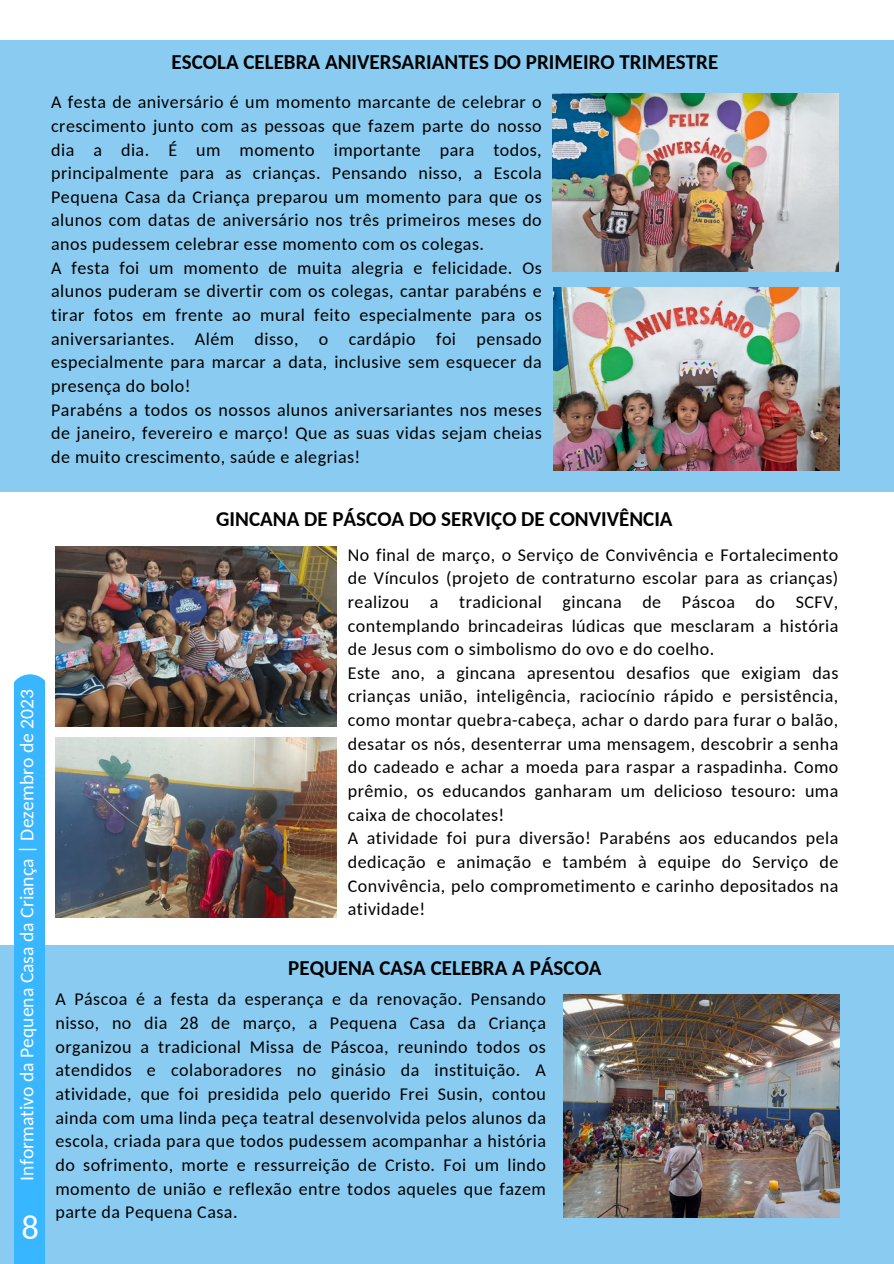
<style>
.page{position:relative;width:894px;height:1264px;background:#fff}
.page>*{position:absolute;margin:0;border:0;box-sizing:border-box;transform-origin:0 0}
.t1{font:34.5px "Carlito";color:#fff}
.t2{font:700 21px "Carlito";color:#000}
.t3{font:19.65px "Carlito";color:#fff}
.t4{font:18px/23.7px "Carlito";letter-spacing:.025em;color:#000;text-align:justify}
</style>
<div class="page">
<div style="left:0;top:945px;width:893px;height:318px;background:#8accf1"></div>
<div style="left:14px;top:674px;width:30px;height:589px;background:#38b6ff"></div>
<div style="left:0;top:40px;width:893px;height:452px;background:#8accf1"></div>
<img style="left:552px;top:94px;width:286px;height:178px">
<img style="left:553px;top:287px;width:286px;height:184px">
<img style="left:55px;top:546px;width:282px;height:180px">
<img style="left:55px;top:737px;width:282px;height:180px">
<img style="left:563px;top:994px;width:276px;height:223px">
<p class="t2" style="left:171px;top:54px;width:548px">ESCOLA CELEBRA ANIVERSARIANTES DO PRIMEIRO TRIMESTRE</p>
<p class="t4" style="left:51px;top:92px;width:492px">A festa de aniversário é um momento marcante de celebrar o crescimento junto com as pessoas que fazem parte do nosso dia a dia. É um momento importante para todos, principalmente para as crianças. Pensando nisso, a Escola Pequena Casa da Criança preparou um momento para que os alunos com datas de aniversário nos três primeiros meses do anos pudessem celebrar esse momento com os colegas.</p>
<p class="t4" style="left:51px;top:257px;width:492px">A festa foi um momento de muita alegria e felicidade. Os alunos puderam se divertir com os colegas, cantar parabéns e tirar fotos em frente ao mural feito especialmente para os aniversariantes. Além disso, o cardápio foi pensado especialmente para marcar a data, inclusive sem esquecer da presença do bolo!</p>
<p class="t4" style="left:51px;top:399px;width:492px">Parabéns a todos os nossos alunos aniversariantes nos meses de janeiro, fevereiro e março! Que as suas vidas sejam cheias de muito crescimento, saúde e alegrias!</p>
<p class="t3" style="left:19px;top:1180px;width:493px;rotate:-90deg">Informativo da Pequena Casa da Criança | Dezembro de 2023</p>
<h1 class="t1" style="left:21px;top:1212px;width:19px">8</h1>
<p class="t2" style="left:216px;top:510px;width:458px">GINCANA DE PÁSCOA DO SERVIÇO DE CONVIVÊNCIA</p>
<p class="t4" style="left:348px;top:544px;width:492px">No final de março, o Serviço de Convivência e Fortalecimento de Vínculos (projeto de contraturno escolar para as crianças) realizou a tradicional gincana de Páscoa do SCFV, contemplando brincadeiras lúdicas que mesclaram a história de Jesus com o simbolismo do ovo e do coelho.</p>
<p class="t4" style="left:348px;top:662px;width:492px">Este ano, a gincana apresentou desafios que exigiam das crianças união, inteligência, raciocínio rápido e persistência, como montar quebra-cabeça, achar o dardo para furar o balão, desatar os nós, desenterrar uma mensagem, descobrir a senha do cadeado e achar a moeda para raspar a raspadinha. Como prêmio, os educandos ganharam um delicioso tesouro: uma caixa de chocolates!</p>
<p class="t4" style="left:348px;top:828px;width:492px">A atividade foi pura diversão! Parabéns aos educandos pela dedicação e animação e também à equipe do Serviço de Convivência, pelo comprometimento e carinho depositados na atividade!</p>
<p class="t2" style="left:288px;top:959px;width:315px">PEQUENA CASA CELEBRA A PÁSCOA</p>
<h1 class="t4" style="left:55px;top:989px;width:492px">A Páscoa é a festa da esperança e da renovação. Pensando nisso, no dia 28 de março, a Pequena Casa da Criança organizou a tradicional Missa de Páscoa, reunindo todos os atendidos e colaboradores no ginásio da instituição. A atividade, que foi presidida pelo querido Frei Susin, contou ainda com uma linda peça teatral desenvolvida pelos alunos da escola, criada para que todos pudessem acompanhar a história do sofrimento, morte e ressurreição de Cristo. Foi um lindo momento de união e reflexão entre todos aqueles que fazem parte da Pequena Casa.</h1>
</div>
